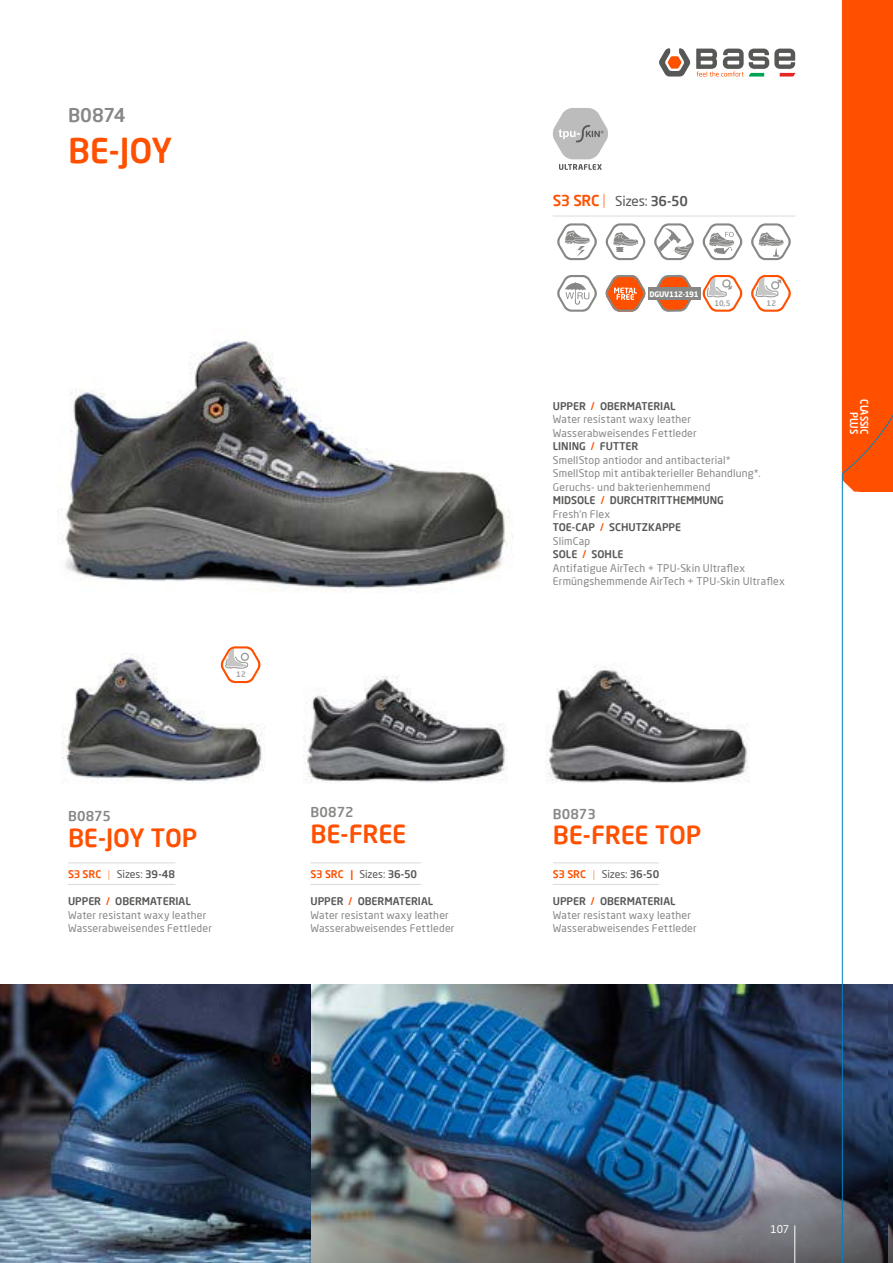
<style>
.page{position:relative;width:893px;height:1263px;background:#fff}
.page>*{position:absolute;margin:0;border:0;box-sizing:border-box;transform-origin:0 0}
.t1{font:500 33.75px "Neo Sans Pro";color:#ff5000}
.t2{font:500 24.75px "Neo Sans Pro";letter-spacing:-.005em;color:#ff5000}
.t3{font:500 18.75px "Neo Sans Pro";letter-spacing:-.01em;color:#878786}
.t4{font:13.5px "Neo Sans Pro";letter-spacing:-.02em;color:#575756}
.t5{font:500 13.5px "Neo Sans Pro";letter-spacing:.005em;color:#878786}
.t6{font:10.5px/13.5px "Neo Sans Pro";letter-spacing:.02em;color:#878786}
.t7{font:10.5px "Neo Sans Pro";letter-spacing:-.01em;color:#575756}
.t8{font:500 10.5px "Neo Sans Pro";letter-spacing:-.01em;color:#ff5000}
.t9{font:500 10.5px/10.5px "Neo Sans Pro";color:#fff;text-align:right;scale:.9 1}
.t10{font:10.5px "Neo Sans Pro";color:#fff}
.t11{font:700 7.5px "Neo Sans Pro";letter-spacing:-.035em;color:#fff}
.t12{font:500 7.5px "Neo Sans Pro";color:#9d9d9c}
.s1{font-weight:500;color:#ff5000}
.s2{font-weight:300;color:#ff5000}
.s3{font-weight:500}
.s4{font-weight:500;color:#575756}
.s5{font-weight:400;color:#575756}
.s6{color:#575756}
.s7{font-weight:500;font-size:15px;color:#ff5000}
.s8{font-weight:300;font-size:15px;color:#ff5000}
</style>
<div class="page">
<svg style="left:659px;top:48px;width:31px;height:29px"></svg>
<svg style="left:696px;top:49px;width:99px;height:28px"></svg>
<img style="left:0;top:984px;width:310px;height:279px">
<img style="left:60px;top:340px;width:453px;height:252px">
<svg style="left:553px;top:108px;width:55px;height:62px"></svg>
<hr style="left:310px;top:862px;width:111px;height:1px;background:#dadada">
<hr style="left:310px;top:884px;width:111px;height:1px;background:#dadada">
<hr style="left:68px;top:862px;width:107px;height:1px;background:#dadada">
<hr style="left:68px;top:884px;width:107px;height:1px;background:#dadada">
<img style="left:61px;top:653px;width:204px;height:130px">
<svg style="left:220px;top:646px;width:41px;height:37px"></svg>
<hr style="left:553px;top:862px;width:106px;height:1px;background:#dadada">
<hr style="left:553px;top:884px;width:106px;height:1px;background:#dadada">
<img style="left:310px;top:984px;width:532px;height:279px">
<img style="left:303px;top:675px;width:204px;height:108px">
<img style="left:547px;top:666px;width:202px;height:117px">
<hr style="left:794px;top:1225px;width:1px;height:38px;background:#fff">
<hr style="left:553px;top:216px;width:48px;height:1px;background:#dadada">
<hr style="left:601px;top:216px;width:49px;height:1px;background:#dadada">
<hr style="left:650px;top:216px;width:48px;height:1px;background:#dadada">
<hr style="left:698px;top:216px;width:49px;height:1px;background:#dadada">
<hr style="left:747px;top:216px;width:48px;height:1px;background:#dadada">
<svg style="left:557px;top:223px;width:40px;height:37px"></svg>
<svg style="left:605px;top:223px;width:41px;height:37px"></svg>
<svg style="left:654px;top:223px;width:40px;height:37px"></svg>
<svg style="left:702px;top:223px;width:41px;height:37px"></svg>
<svg style="left:751px;top:223px;width:40px;height:37px"></svg>
<svg style="left:557px;top:275px;width:40px;height:37px"></svg>
<svg style="left:605px;top:275px;width:41px;height:37px"></svg>
<svg style="left:656px;top:275px;width:36px;height:37px"></svg>
<div style="left:648px;top:287px;width:52px;height:13px;background:#878786"></div>
<svg style="left:702px;top:275px;width:41px;height:37px"></svg>
<svg style="left:751px;top:275px;width:40px;height:37px"></svg>
<svg style="left:842px;top:0;width:51px;height:1263px"></svg>
<h3 class="t3" style="left:68px;top:108px;width:59px">B0874</h3>
<h1 class="t1" style="left:68px;top:136px;width:106px">BE-JOY</h1>
<p class="t12" style="left:236px;top:671px;width:11px">12</p>
<p class="t5" style="left:68px;top:810px;width:44px">B0875</p>
<h2 class="t2" style="left:68px;top:827px;width:131px">BE-JOY TOP</h2>
<p class="t7" style="left:68px;top:868px;width:109px"><span class="s1">S3 SRC</span> <span class="s2">|</span> Sizes: <span class="s3">39-48</span></p>
<p class="t6" style="left:68px;top:894px;width:145px"><span class="s4">UPPER</span> <span class="s1">/</span> <span class="s4">OBERMATERIAL<br></span>Water resistant waxy leather<br>Wasserabweisendes Fettleder</p>
<p class="t5" style="left:310px;top:807px;width:45px">B0872</p>
<h2 class="t2" style="left:310px;top:824px;width:98px">BE-FREE</h2>
<p class="t8" style="left:310px;top:870px;width:108px">S3 SRC | <span class="s5">Sizes:</span> <span class="s6">36-50</span></p>
<p class="t6" style="left:310px;top:894px;width:145px"><span class="s4">UPPER</span> <span class="s1">/</span> <span class="s4">OBERMATERIAL<br></span>Water resistant waxy leather<br>Wasserabweisendes Fettleder</p>
<p class="t4" style="left:553px;top:193px;width:137px"><span class="s7">S3 SRC</span> <span class="s8">|</span> Sizes: <span class="s3">36-50</span></p>
<p class="t11" style="left:649px;top:290px;width:51px">DGUV112-191</p>
<p class="t12" style="left:714px;top:300px;width:18px">10,5</p>
<p class="t12" style="left:767px;top:300px;width:11px">12</p>
<p class="t6" style="left:553px;top:399px;width:234px"><span class="s4">UPPER</span> <span class="s1">/</span> <span class="s4">OBERMATERIAL<br></span>Water resistant waxy leather<br>Wasserabweisendes Fettleder<br><span class="s4">LINING</span> <span class="s1">/</span> <span class="s4">FUTTER<br></span>SmellStop antiodor and antibacterial*<br>SmellStop mit antibakterieller Behandlung*.<br>Geruchs- und bakterienhemmend<br><span class="s4">MIDSOLE</span> <span class="s1">/</span> <span class="s4">DURCHTRITTHEMMUNG<br></span>Fresh’n Flex<br><span class="s4">TOE-CAP</span> <span class="s1">/</span> <span class="s4">SCHUTZKAPPE<br></span>SlimCap<br><span class="s4">SOLE</span> <span class="s1">/</span> <span class="s4">SOHLE<br></span>Antifatigue AirTech + TPU-Skin Ultraflex<br>Ermüngshemmende AirTech + TPU-Skin Ultraflex</p>
<p class="t9" style="left:869px;top:399px;width:41px;rotate:90deg">CLASSIC<br>PLUS</p>
<p class="t5" style="left:553px;top:808px;width:45px">B0873</p>
<h2 class="t2" style="left:553px;top:825px;width:150px">BE-FREE TOP</h2>
<p class="t7" style="left:553px;top:868px;width:108px"><span class="s1">S3 SRC</span> <span class="s2">|</span> Sizes: <span class="s3">36-50</span></p>
<p class="t6" style="left:553px;top:894px;width:145px"><span class="s4">UPPER</span> <span class="s1">/</span> <span class="s4">OBERMATERIAL<br></span>Water resistant waxy leather<br>Wasserabweisendes Fettleder</p>
<p class="t10" style="left:770px;top:1223px;width:20px">107</p>
</div>
